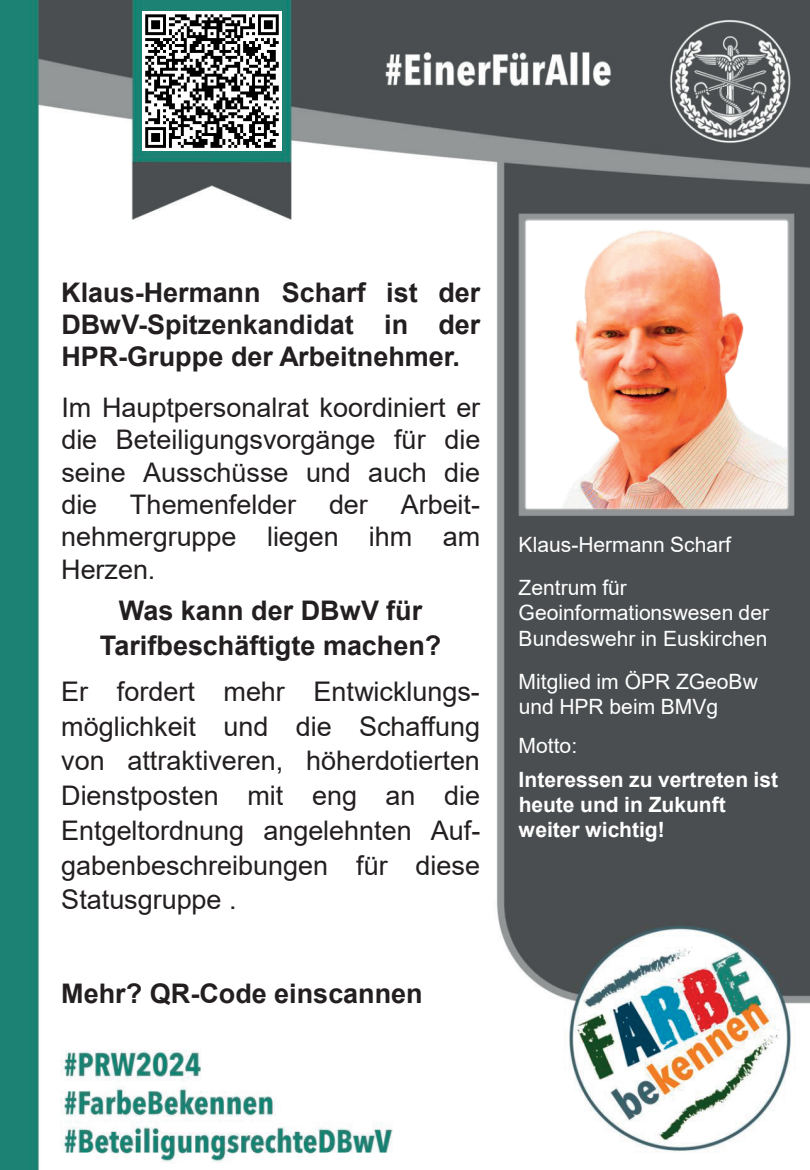
<style>
.page{position:relative;width:810px;height:1170px;background:#fff}
.page>*{position:absolute;margin:0;border:0;box-sizing:border-box;transform-origin:0 0}
.t1{font:27px/34.7px "Arial";color:#231f20;text-align:justify}
.t2{font:700 27px/32.4px "Arial";color:#231f20;text-align:justify}
.t3{font:21.15px "Arial";color:#fff}
.t4{font:700 21.15px "Arial";color:#fff}
.t5{font:21px/43.2px "Arial";color:#fff}
.t6{font:700 21px/25.2px "Arial";color:#fff}
</style>
<div class="page">
<img style="left:0;top:0;width:810px;height:1169px">
<div style="left:142px;top:11px;width:140px;height:140px;background:#fff"></div>
<svg style="left:145px;top:14px;width:134px;height:134px"></svg>
<p class="t2" style="left:61px;top:276px;width:421px">Klaus-Hermann Scharf ist der DBwV-Spitzenkandidat in der HPR-Gruppe der Arbeitnehmer.</p>
<p class="t1" style="left:61px;top:391px;width:421px;line-height:32.4px">Im Hauptpersonalrat koordiniert er die Beteiligungsvorgänge für die seine Ausschüsse und auch die die Themenfelder der Arbeit&shy;nehmergruppe liegen ihm am Herzen.</p>
<p class="t2" style="left:100px;top:593px;width:343px;line-height:34.8px;text-align:center">Was kann der DBwV für<br>Tarifbeschäftigte machen?</p>
<p class="t1" style="left:61px;top:674px;width:421px">Er fordert mehr Entwicklungs&shy;möglichkeit und die Schaffung von attraktiveren, höherdotierten Dienstposten mit eng an die Entgeltordnung angelehnten Auf&shy;gabenbeschreibungen für diese Statusgruppe .</p>
<p class="t2" style="left:61px;top:977px;width:363px">Mehr? QR-Code einscannen</p>
<p class="t5" style="left:519px;top:523px;width:214px">Klaus-Hermann Scharf<br>Zentrum für</p>
<p class="t3" style="left:519px;top:598px;width:252px">Geoinformationswesen der</p>
<p class="t5" style="left:519px;top:617px;width:250px">Bundeswehr in Euskirchen<br>Mitglied im ÖPR ZGeoBw</p>
<p class="t5" style="left:519px;top:687px;width:201px;line-height:38.7px">und HPR beim BMVg<br>Motto:</p>
<p class="t6" style="left:519px;top:767px;width:261px">Interessen zu vertreten ist heute und in Zukunft</p>
<p class="t4" style="left:519px;top:815px;width:148px">weiter wichtig!</p>
</div>
